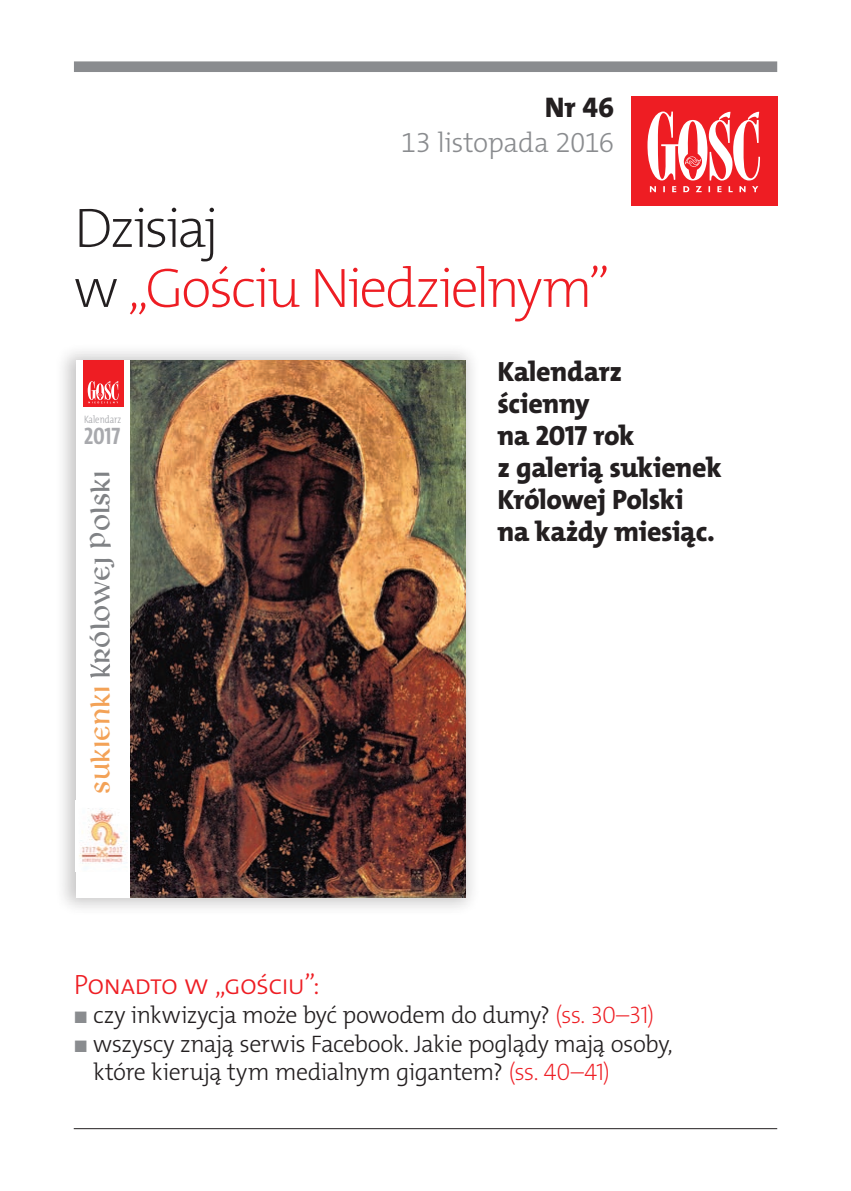
<style>
.page{position:relative;width:851px;height:1191px;background:#fff}
.page>*{position:absolute;margin:0;border:0;box-sizing:border-box;transform-origin:0 0}
.dzisiaj{font:56px/60px "The Mix HP2 Ex Lig";letter-spacing:-.05em;color:#ee1d23}
.nr{font:28.6px "The Mix HP8 Ex Bld";color:#231f20}
.opis_głowny{font:28px/32px "The Mix HP8 Ex Bld";letter-spacing:-.02em;color:#231f20}
.tytulik{font:28px "The Mix HP3 Lig";letter-spacing:-.03em;color:#ee1d23}
.data{font:28px "The Mix HP3 Lig";letter-spacing:-.025em;color:#8a8c8f}
.t1{font:26px "Libra PL";color:#808285}
.opis{font:24px/28.8px "The Mix HP3 Lig";letter-spacing:-.025em;color:#231f20}
.t2{font:700 24px "The Mix Cd";color:#a8a9ad}
.t3{font:300 10.8px "The Mix Cd";color:#a8a9ad}
.s1{color:#231f20}
.s2{color:#f3a257}
.s3{font-family:"Freeday Narrow News";font-size:20px;color:#8a8c8f}
.s4{font-family:"The Mix HP2 Ex Lig";color:#ee1d23}
</style>
<div class="page">
<div style="left:630px;top:96px;width:147px;height:109px;background:#ee1d23"></div>
<svg style="left:649px;top:186px;width:109px;height:6px"></svg>
<svg style="left:647px;top:112px;width:113px;height:68px"></svg>
<hr style="left:74px;top:1128px;width:703px;height:1px;background:#231f20">
<div style="left:74px;top:61px;width:703px;height:11px;background:#8a8c8f"></div>
<div style="left:55px;top:342px;width:426px;height:573px;background:#231f20;opacity:.25"></div>
<div style="left:76px;top:360px;width:389px;height:537px;background:#fff"></div>
<img style="left:131px;top:360px;width:334px;height:537px">
<div style="left:83px;top:360px;width:40px;height:47px;background:#ee1d23"></div>
<svg style="left:88px;top:381px;width:31px;height:22px"></svg>
<img style="left:79px;top:808px;width:48px;height:56px">
<svg style="left:90px;top:663px;width:20px;height:15px"></svg>
<svg style="left:462px;top:891px;width:9px;height:9px"></svg>
<p class="nr" style="left:544px;top:89px;width:71px">Nr 46</p>
<p class="data" style="left:401px;top:125px;width:215px">13 listopada 2016</p>
<p class="dzisiaj" style="left:74px;top:198px;width:537px"><span class="s1">Dzisiaj<br>w</span> „Gościu Niedzielnym”</p>
<p class="opis_głowny" style="left:497px;top:355px;width:226px">Kalendarz<br>ścienny<br>na 2017 rok<br>z galerią sukienek<br>Królowej Polski na każdy miesiąc.</p>
<p class="t3" style="left:84px;top:412px;width:39px">Kalendarz</p>
<p class="t2" style="left:84px;top:420px;width:38px">2017</p>
<p class="t1" style="left:86px;top:794px;width:324px;rotate:-90deg"><span class="s2">Sukienki</span> Królowej Polski</p>
<p class="tytulik" style="left:74px;top:966px;width:247px">Ponadto w „gościu”:</p>
<p class="opis" style="left:74px;top:1000px;width:582px"><span class="s3">•</span> czy inkwizycja może być powodem do dumy? <span class="s4">(ss. 30–31)</span></p>
<p class="opis" style="left:93px;top:1029px;width:581px;text-indent:-19px"><span class="s3">•</span> wszyscy znają serwis Facebook. Jakie poglądy mają osoby, które kierują tym medialnym gigantem? <span class="s4">(ss. 40–41)</span></p>
</div>
